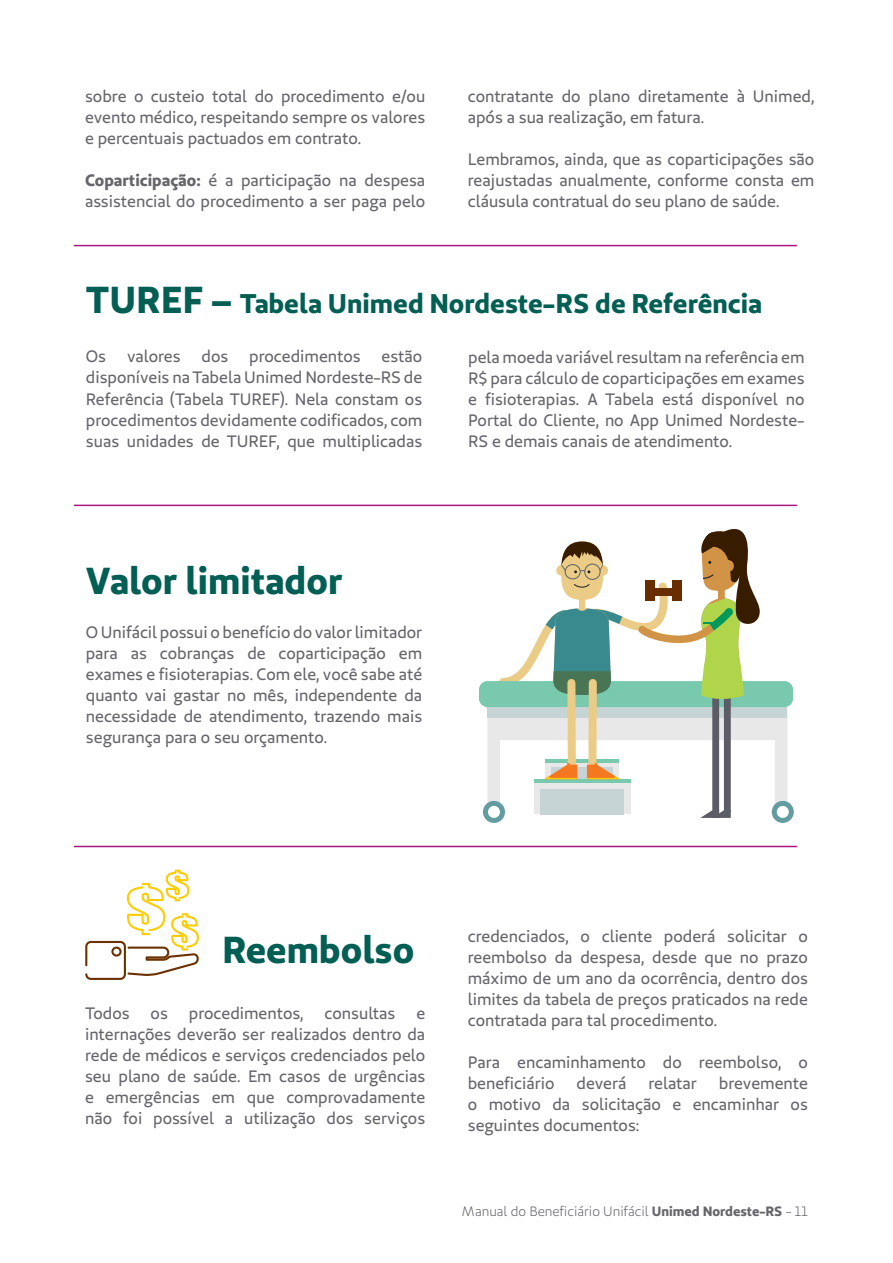
<style>
.page{position:relative;width:893px;height:1263px;background:#fff}
.page>*{position:absolute;margin:0;border:0;box-sizing:border-box;transform-origin:0 0}
.t1{font:37.5px "Unimed Sans 2020 Bold";color:#035e53}
.t2{font:27px "Unimed Sans 2020 Bold";color:#035e53}
.t3{font:16.5px/21px "Unimed Sans 2020 Regular";color:#65656c;text-align:justify}
.t4{font:13.5px "Unimed Sans 2020 Book";color:#65656c}
.s1{font-family:"Unimed Sans 2020 Bold"}
.s2{font-size:37.5px}
</style>
<div class="page">
<svg style="left:110px;top:869px;width:89px;height:108px"></svg>
<div style="left:85px;top:941px;width:41px;height:39px;border:2px solid #6b3200;border-radius:5px"></div>
<hr style="left:74px;top:505px;width:723px;height:1px;background:#a71681">
<hr style="left:74px;top:245px;width:723px;height:1px;background:#a71681">
<hr style="left:74px;top:846px;width:723px;height:1px;background:#a71681">
<div style="left:479px;top:681px;width:314px;height:26px;background:#78c9ad;border-radius:9px"></div>
<div style="left:483px;top:801px;width:22px;height:22px;background:#639ca1;border-radius:50%"></div>
<div style="left:772px;top:801px;width:22px;height:22px;background:#639ca1;border-radius:50%"></div>
<svg style="left:777px;top:806px;width:12px;height:12px"></svg>
<div style="left:567px;top:683px;width:9px;height:86px;background:#ebcc87"></div>
<div style="left:588px;top:683px;width:9px;height:86px;background:#ebcc87"></div>
<div style="left:724px;top:681px;width:7px;height:133px;background:#5c5c66;border-radius:3px"></div>
<div style="left:712px;top:681px;width:7px;height:133px;background:#5c5c66;border-radius:3px"></div>
<svg style="left:487px;top:707px;width:300px;height:111px"></svg>
<svg style="left:495px;top:528px;width:271px;height:171px"></svg>
<p class="t3" style="left:85px;top:86px;width:342px">sobre o custeio total do procedimento e/ou evento médico, respeitando sempre os valores e percentuais pactuados em contrato.</p>
<p class="t3" style="left:85px;top:170px;width:342px"><span class="s1">Coparticipação:</span> é a participação na despesa assistencial do procedimento a ser paga pelo</p>
<p class="t3" style="left:468px;top:86px;width:348px">contratante do plano diretamente à Unimed, após a sua realização, em fatura.</p>
<p class="t3" style="left:468px;top:149px;width:348px">Lembramos, ainda, que as coparticipações são reajustadas anualmente, conforme consta em cláusula contratual do seu plano de saúde.</p>
<h2 class="t2" style="left:86px;top:285px;width:678px"><span class="s2">TUREF –</span> Tabela Unimed Nordeste-RS de Referência</h2>
<p class="t3" style="left:86px;top:346px;width:22px">Os</p>
<p class="t3" style="left:127px;top:346px;width:55px">valores</p>
<p class="t3" style="left:202px;top:346px;width:28px">dos</p>
<p class="t3" style="left:249px;top:346px;width:113px">procedimentos</p>
<p class="t3" style="left:86px;top:346px;width:338px;text-indent:296px">estão disponíveis na Tabela Unimed Nordeste-RS de Referência (Tabela TUREF). Nela constam os procedimentos devidamente codificados, com suas unidades de TUREF, que multiplicadas</p>
<h1 class="t1" style="left:86px;top:555px;width:258px">Valor limitador</h1>
<p class="t3" style="left:86px;top:621px;width:338px">O Unifácil possui o benefício do valor limitador para as cobranças de coparticipação em exames e fisioterapias. Com ele, você sabe até quanto vai gastar no mês, independente da necessidade de atendimento, trazendo mais segurança para o seu orçamento.</p>
<p class="t3" style="left:468px;top:346px;width:338px">pela moeda variável resultam na referência em R$ para cálculo de coparticipações em exames e fisioterapias. A Tabela está disponível no Portal do Cliente, no App Unimed Nordeste-RS e demais canais de atendimento.</p>
<h1 class="t1" style="left:222px;top:925px;width:194px">Reembolso</h1>
<p class="t3" style="left:85px;top:1003px;width:46px">Todos</p>
<p class="t3" style="left:151px;top:1003px;width:19px">os</p>
<p class="t3" style="left:189px;top:1003px;width:116px">procedimentos,</p>
<p class="t3" style="left:325px;top:1003px;width:72px">consultas</p>
<p class="t3" style="left:85px;top:1003px;width:342px;text-indent:331px">e internações deverão ser realizados dentro da rede de médicos e serviços credenciados pelo seu plano de saúde. Em casos de urgências e emergências em que comprovadamente não foi possível a utilização dos serviços</p>
<p class="t3" style="left:468px;top:925px;width:342px">credenciados, o cliente poderá solicitar o reembolso da despesa, desde que no prazo máximo de um ano da ocorrência, dentro dos limites da tabela de preços praticados na rede contratada para tal procedimento.</p>
<p class="t3" style="left:468px;top:1051px;width:342px">Para encaminhamento do reembolso, o beneficiário</p>
<p class="t3" style="left:576px;top:1072px;width:51px">deverá</p>
<p class="t3" style="left:648px;top:1072px;width:50px">relatar</p>
<p class="t3" style="left:468px;top:1072px;width:342px;text-indent:251px">brevemente o motivo da solicitação e encaminhar os seguintes documentos:</p>
<p class="t4" style="left:462px;top:1203px;width:348px">Manual do Beneficiário Unifácil <span class="s1">Unimed Nordeste-RS</span> - 11</p>
</div>
